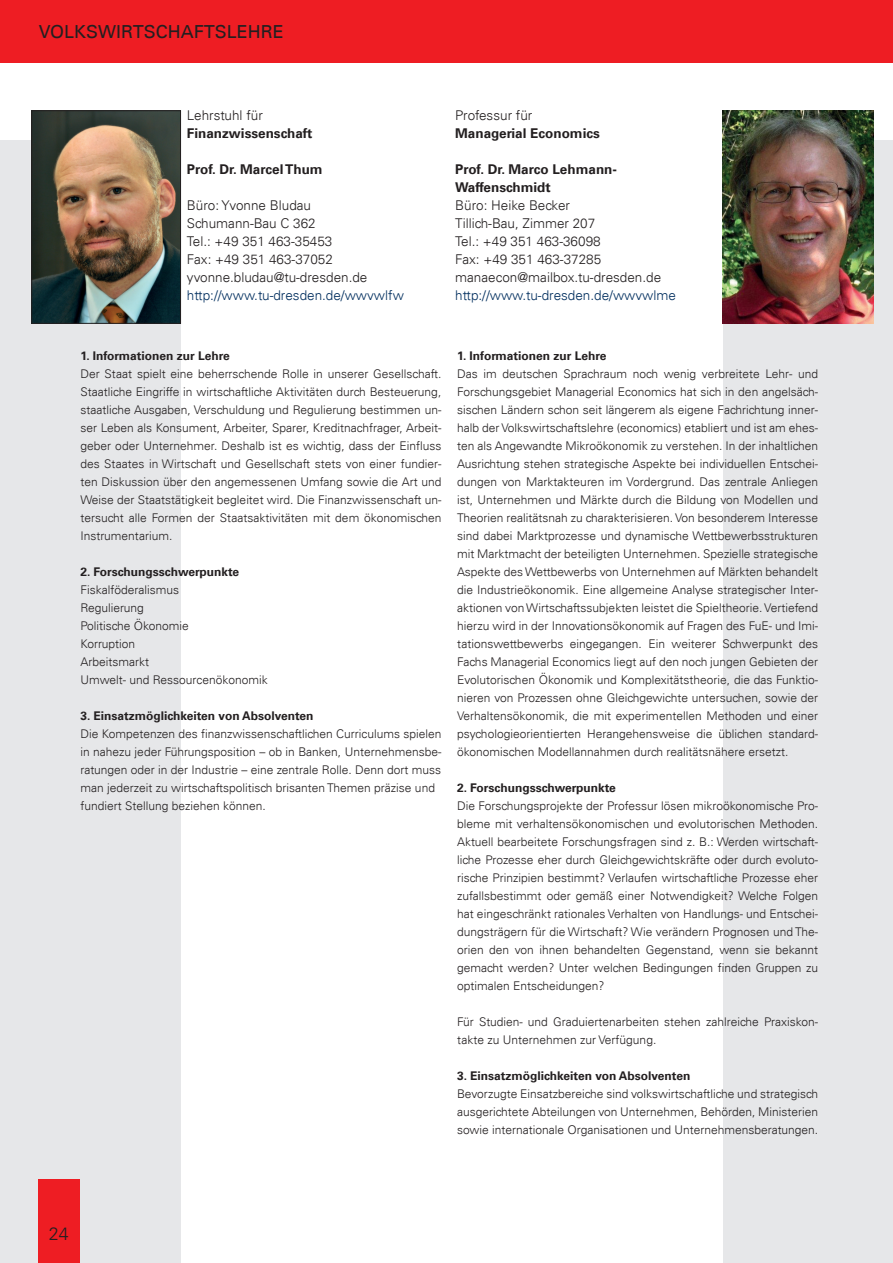
<style>
.page{position:relative;width:893px;height:1263px;background:#fff}
.page>*{position:absolute;margin:0;border:0;box-sizing:border-box;transform-origin:0 0}
.t1{font:18px "Univers";color:#231f20}
.t2{font:300 18px "Univers";color:#231f20}
.t3{font:300 13.5px/18px "Univers";color:#231f20}
.t4{font:700 13.5px/18px "Univers";color:#231f20}
.t5{font:300 13.5px "Univers";color:#002e5e}
.t6{font:300 12px/18px "Univers";color:#231f20;text-align:justify}
.t7{font:700 12px "Univers";color:#231f20}
</style>
<div class="page">
<div style="left:724px;top:140px;width:169px;height:1123px;background:#e6e7e9"></div>
<div style="left:0;top:141px;width:181px;height:1122px;background:#e6e7e9"></div>
<div style="left:38px;top:1180px;width:41px;height:83px;background:#ee1d23"></div>
<div style="left:0;top:0;width:893px;height:62px;background:#ee1d23"></div>
<img style="left:34px;top:113px;width:145px;height:208px">
<div style="left:32px;top:111px;width:149px;height:212px;border:1px solid #231f20"></div>
<img style="left:723px;top:111px;width:150px;height:213px">
<h1 class="t1" style="left:39px;top:21px;width:246px">VOLKSWIRTSCHAFTSLEHRE</h1>
<h1 class="t1" style="left:39px;top:21px;width:273px">BETRIEBSWIRTSCHAFTSLEHRE</h1>
<h1 class="t1" style="left:39px;top:21px;width:214px">GRUPPEN UND VEREINE</h1>
<p class="t3" style="left:187px;top:107px;width:77px">Lehrstuhl für</p>
<p class="t4" style="left:187px;top:125px;width:127px">Finanzwissenschaft</p>
<p class="t4" style="left:187px;top:161px;width:137px">Prof. Dr. Marcel Thum</p>
<p class="t3" style="left:187px;top:197px;width:182px">Büro: Yvonne Bludau<br>Schumann-Bau C 362<br>Tel.: +49 351 463-35453<br>Fax: +49 351 463-37052 yvonne.bludau@tu-dresden.de</p>
<p class="t5" style="left:187px;top:287px;width:218px">http://www.tu-dresden.de/wwvwlfw</p>
<p class="t3" style="left:455px;top:106px;width:79px">Professur für</p>
<p class="t4" style="left:455px;top:125px;width:146px">Managerial Economics</p>
<p class="t4" style="left:455px;top:161px;width:163px">Prof. Dr. Marco Lehmann-<br>Waffenschmidt</p>
<p class="t3" style="left:455px;top:196px;width:208px">Büro: Heike Becker<br>Tillich-Bau, Zimmer 207<br>Tel.: +49 351 463-36098<br>Fax: +49 351 463-37285 manaecon@mailbox.tu-dresden.de</p>
<p class="t5" style="left:455px;top:287px;width:222px">http://www.tu-dresden.de/wwvwlme</p>
<p class="t7" style="left:80px;top:349px;width:151px">1. Informationen zur Lehre</p>
<p class="t6" style="left:80px;top:365px;width:363px">Der Staat spielt eine beherrschende Rolle in unserer Gesellschaft.<br>Staatliche Eingriffe in wirtschaftliche Aktivitäten durch Besteuerung, staatliche Ausgaben, Verschuldung und Regulierung bestimmen un&shy;ser Leben als Konsument, Arbeiter, Sparer, Kreditnachfrager, Arbeit&shy;geber oder Unternehmer. Deshalb ist es wichtig, dass der Einfluss des Staates in Wirtschaft und Gesellschaft stets von einer fundier&shy;ten Diskussion über den angemessenen Umfang sowie die Art und Weise der Staatstätigkeit begleitet wird. Die Finanzwissenschaft un&shy;tersucht alle Formen der Staatsaktivitäten mit dem ökonomischen Instrumentarium.</p>
<p class="t7" style="left:80px;top:565px;width:160px">2. Forschungsschwerpunkte</p>
<p class="t6" style="left:80px;top:581px;width:189px;text-align:left">Fiskalföderalismus<br>Regulierung<br>Politische Ökonomie<br>Korruption<br>Arbeitsmarkt<br>Umwelt- und Ressourcenökonomik</p>
<p class="t7" style="left:80px;top:709px;width:235px">3. Einsatzmöglichkeiten von Absolventen</p>
<p class="t6" style="left:80px;top:725px;width:363px;text-align:left">Die Kompetenzen des finanzwissenschaftlichen Curriculums spielen in nahezu jeder Führungsposition – ob in Banken, Unternehmensbe&shy;ratungen oder in der Industrie – eine zentrale Rolle. Denn dort muss man jederzeit zu wirtschaftspolitisch brisanten Themen präzise und fundiert Stellung beziehen können.</p>
<p class="t7" style="left:457px;top:349px;width:151px">1. Informationen zur Lehre</p>
<p class="t6" style="left:457px;top:365px;width:363px">Das im deutschen Sprachraum noch wenig verbreitete Lehr- und Forschungsgebiet Managerial Economics hat sich in den angelsäch&shy;sischen Ländern schon seit längerem als eigene Fachrichtung inner&shy;halb der Volkswirtschaftslehre (economics) etabliert und ist am ehes&shy;ten als Angewandte Mikroökonomik zu verstehen. In der inhaltlichen Ausrichtung stehen strategische Aspekte bei individuellen Entschei&shy;dungen von Marktakteuren im Vordergrund. Das zentrale Anliegen ist, Unternehmen und Märkte durch die Bildung von Modellen und Theorien realitätsnah zu charakterisieren. Von besonderem Interesse sind dabei Marktprozesse und dynamische Wettbewerbsstrukturen mit Marktmacht der beteiligten Unternehmen. Spezielle strategische Aspekte des Wettbewerbs von Unternehmen auf Märkten behandelt die Industrieökonomik. Eine allgemeine Analyse strategischer Inter&shy;aktionen von Wirtschaftssubjekten leistet die Spieltheorie. Vertiefend hierzu wird in der Innovationsökonomik auf Fragen des FuE- und Imi&shy;tationswettbewerbs eingegangen. Ein weiterer Schwerpunkt des Fachs Managerial Economics liegt auf den noch jungen Gebieten der Evolutorischen Ökonomik und Komplexitätstheorie, die das Funktio&shy;nieren von Prozessen ohne Gleichgewichte untersuchen, sowie der Verhaltensökonomik, die mit experimentellen Methoden und einer psychologieorientierten Herangehensweise die üblichen standard&shy;ökonomischen Modellannahmen durch realitätsnähere ersetzt.</p>
<p class="t7" style="left:457px;top:781px;width:160px">2. Forschungsschwerpunkte</p>
<p class="t6" style="left:457px;top:797px;width:363px">Die Forschungsprojekte der Professur lösen mikroökonomische Pro&shy;bleme mit verhaltensökonomischen und evolutorischen Methoden.<br>Aktuell bearbeitete Forschungsfragen sind z. B.: Werden wirtschaft&shy;liche Prozesse eher durch Gleichgewichtskräfte oder durch evoluto&shy;rische Prinzipien bestimmt? Verlaufen wirtschaftliche Prozesse eher zufallsbestimmt oder gemäß einer Notwendigkeit? Welche Folgen hat eingeschränkt rationales Verhalten von Handlungs- und Entschei&shy;dungsträgern für die Wirtschaft? Wie verändern Prognosen und The&shy;orien den von ihnen behandelten Gegenstand, wenn sie bekannt gemacht werden? Unter welchen Bedingungen finden Gruppen zu optimalen Entscheidungen?</p>
<p class="t6" style="left:457px;top:1013px;width:363px">Für Studien- und Graduiertenarbeiten stehen zahlreiche Praxiskon&shy;takte zu Unternehmen zur Verfügung.</p>
<p class="t7" style="left:457px;top:1069px;width:235px">3. Einsatzmöglichkeiten von Absolventen</p>
<p class="t6" style="left:457px;top:1085px;width:363px">Bevorzugte Einsatzbereiche sind volkswirtschaftliche und strategisch ausgerichtete Abteilungen von Unternehmen, Behörden, Ministerien sowie internationale Organisationen und Unternehmensberatungen.</p>
<h1 class="t2" style="left:49px;top:1222px;width:22px">24</h1>
</div>
